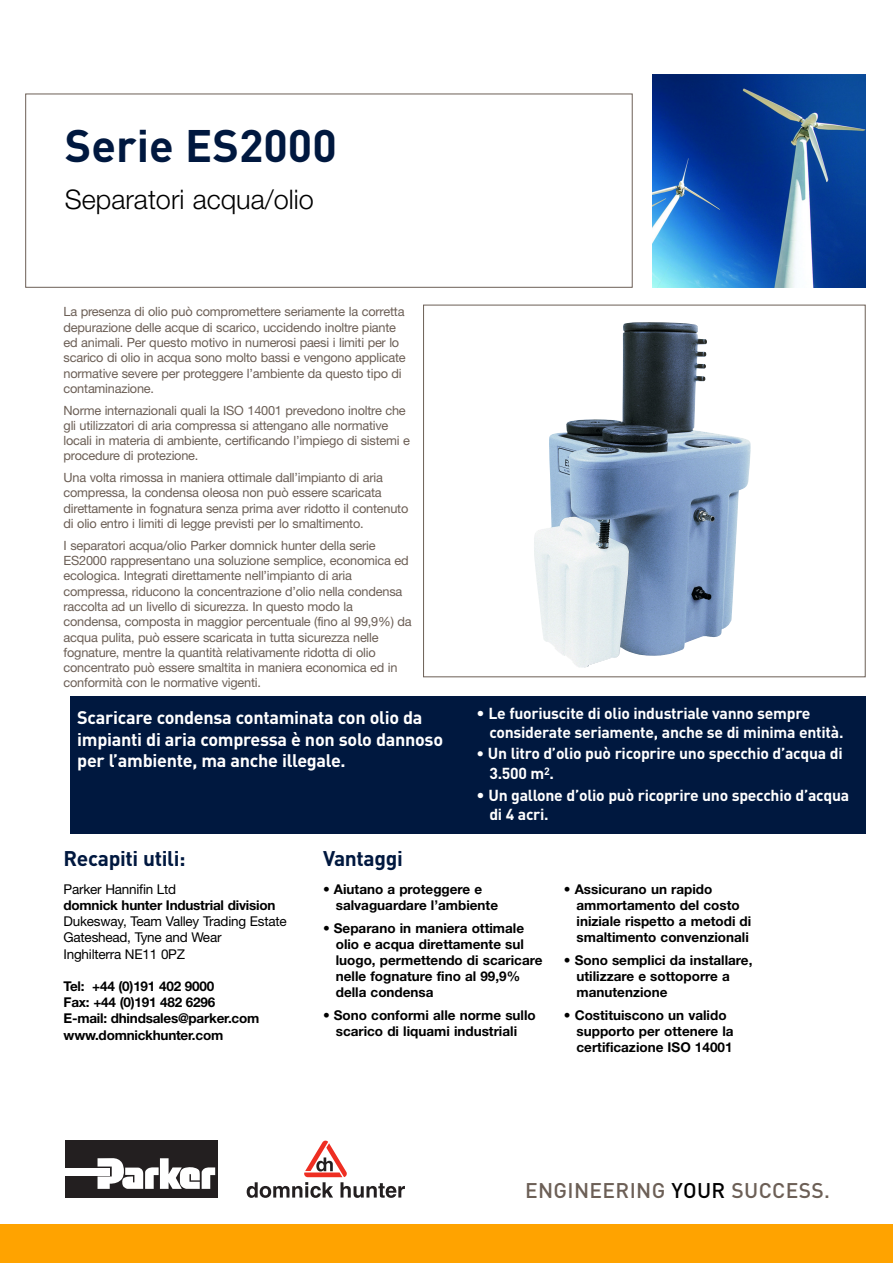
<style>
.page{position:relative;width:893px;height:1263px;background:#fff}
.page>*{position:absolute;margin:0;border:0;box-sizing:border-box;transform-origin:0 0}
.t1{font:700 45px "DIN";color:#00183f}
.t2{font:300 27px "Helvetica Neue LT Std";color:#000}
.t3{font:500 21px "DIN";letter-spacing:.015em;color:#6c5f56}
.t4{font:700 21px "DIN";letter-spacing:-.015em;color:#00183f}
.t5{font:700 18px/21.6px "DIN";letter-spacing:-.015em;color:#fff}
.t6{font:700 15.75px/19.2px "DIN";letter-spacing:-.015em;color:#fff}
.t7{font:700 13.5px/16.2px "Helvetica Neue LT Std";color:#000}
.t8{font:13.5px/16.2px "Helvetica Neue LT Std";letter-spacing:-.015em;color:#000}
.t9{font:12.75px/15.3px "Helvetica Neue LT Std";letter-spacing:-.015em;color:#6c5f56}
.s1{font-size:16.5px}
.s2{color:#000}
</style>
<div class="page">
<img style="left:534px;top:322px;width:217px;height:346px">
<div style="left:65px;top:1140px;width:153px;height:58px;background:#231f20"></div>
<svg style="left:247px;top:1141px;width:158px;height:57px"></svg>
<div style="left:65px;top:1168px;width:45px;height:7px;background:#fff"></div>
<svg style="left:98px;top:1158px;width:117px;height:31px"></svg>
<img style="left:652px;top:74px;width:213px;height:213px">
<div style="left:25px;top:94px;width:607px;height:194px;border:1px solid #6c5f56"></div>
<div style="left:70px;top:697px;width:795px;height:137px;background:#00183f"></div>
<div style="left:0;top:1225px;width:893px;height:38px;background:#ffa300"></div>
<h1 class="t1" style="left:65px;top:130px;width:273px">Serie ES2000</h1>
<h2 class="t2" style="left:65px;top:190px;width:250px">Separatori acqua/olio</h2>
<p class="t9" style="left:64px;top:305px;width:344px">La presenza di olio può compromettere seriamente la corretta depurazione delle acque di scarico, uccidendo inoltre piante ed animali. Per questo motivo in numerosi paesi i limiti per lo scarico di olio in acqua sono molto bassi e vengono applicate normative severe per proteggere l’ambiente da questo tipo di contaminazione.</p>
<p class="t9" style="left:64px;top:403px;width:348px">Norme internazionali quali la ISO 14001 prevedono inoltre che gli utilizzatori di aria compressa si attengano alle normative locali in materia di ambiente, certificando l’impiego di sistemi e procedure di protezione.</p>
<p class="t9" style="left:64px;top:471px;width:346px">Una volta rimossa in maniera ottimale dall’impianto di aria compressa, la condensa oleosa non può essere scaricata direttamente in fognatura senza prima aver ridotto il contenuto di olio entro i limiti di legge previsti per lo smaltimento.</p>
<p class="t9" style="left:64px;top:539px;width:349px">I separatori acqua/olio Parker domnick hunter della serie ES2000 rappresentano una soluzione semplice, economica ed ecologica. Integrati direttamente nell’impianto di aria compressa, riducono la concentrazione d’olio nella condensa raccolta ad un livello di sicurezza. In questo modo la condensa, composta in maggior percentuale (fino al 99,9%) da acqua pulita, può essere scaricata in tutta sicurezza nelle fognature, mentre la quantità relativamente ridotta di olio concentrato può essere smaltita in maniera economica ed in conformità con le normative vigenti.</p>
<h3 class="t5" style="left:77px;top:709px;width:367px">Scaricare condensa contaminata con olio da impianti di aria compressa è non solo dannoso per l’ambiente, ma anche illegale.</h3>
<p class="t6" style="left:489px;top:705px;width:356px;text-indent:-13px"><span class="s1">•</span> Le fuoriuscite di olio industriale vanno sempre considerate seriamente, anche se di minima entità.</p>
<p class="t6" style="left:489px;top:745px;width:355px;text-indent:-13px">• Un litro d’olio può ricoprire uno specchio d’acqua di<br>3.500 m<sup>2</sup>.</p>
<p class="t6" style="left:489px;top:787px;width:361px;text-indent:-13px"><span class="s1">•</span> Un gallone d’olio può ricoprire uno specchio d’acqua di 4 acri.</p>
<h3 class="t4" style="left:64px;top:851px;width:124px">Recapiti utili:</h3>
<p class="t8" style="left:64px;top:882px;width:114px">Parker Hannifin Ltd</p>
<p class="t7" style="left:64px;top:898px;width:213px">domnick hunter Industrial division</p>
<p class="t8" style="left:64px;top:914px;width:225px">Dukesway, Team Valley Trading Estate<br>Gateshead, Tyne and Wear<br>Inghilterra NE11 0PZ</p>
<p class="t7" style="left:64px;top:979px;width:197px">Tel: +44 (0)191 402 9000<br>Fax: +44 (0)191 482 6296<br>E-mail: dhindsales@parker.com www.domnickhunter.com</p>
<h3 class="t4" style="left:323px;top:851px;width:81px">Vantaggi</h3>
<p class="t7" style="left:336px;top:882px;width:164px;text-indent:-13px">• Aiutano a proteggere e salvaguardare l’ambiente</p>
<p class="t7" style="left:336px;top:921px;width:208px;text-indent:-13px">• Separano in maniera ottimale olio e acqua direttamente sul luogo, permettendo di scaricare nelle fognature fino al 99,9% della condensa</p>
<p class="t7" style="left:323px;top:1008px;width:214px;text-align:center">• Sono conformi alle norme sullo scarico di liquami industriali</p>
<p class="t7" style="left:576px;top:882px;width:176px;text-indent:-13px">• Assicurano un rapido ammortamento del costo iniziale rispetto a metodi di smaltimento convenzionali</p>
<p class="t7" style="left:576px;top:953px;width:177px;text-indent:-13px">• Sono semplici da installare, utilizzare e sottoporre a manutenzione</p>
<p class="t7" style="left:576px;top:1008px;width:159px;text-indent:-13px">• Costituiscono un valido supporto per ottenere la certificazione ISO 14001</p>
<h3 class="t3" style="left:525px;top:1183px;width:306px">ENGINEERING <span class="s2">YOUR</span> SUCCESS.</h3>
</div>
